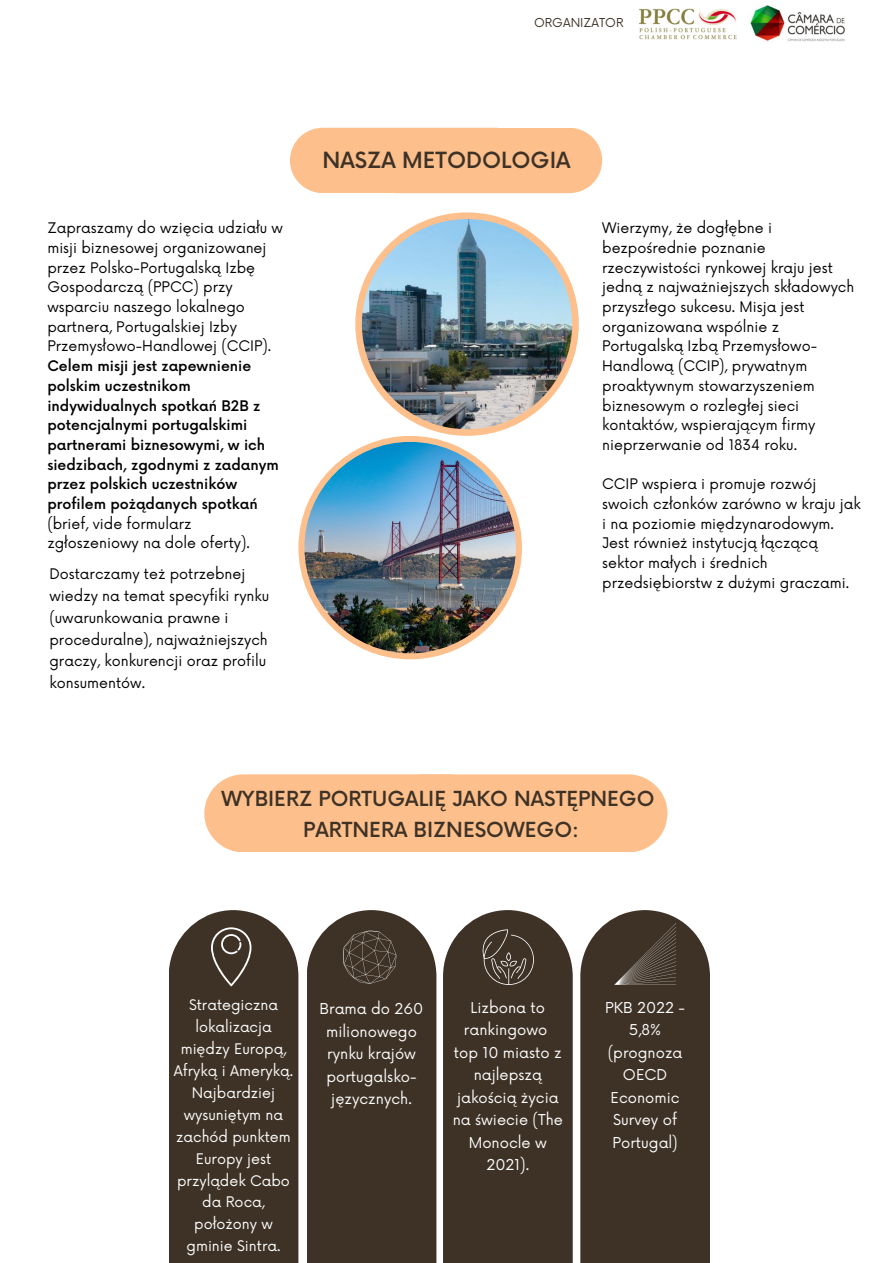
<style>
.page{position:relative;width:893px;height:1263px;background:#fff}
.page>*{position:absolute;margin:0;border:0;box-sizing:border-box;transform-origin:0 0}
.t1{font:500 21.75px "Now";color:#3e3226}
.t2{font:500 20.25px/30.9px "Now";color:#3e3226;text-align:center}
.t3{font:14.62px/22.5px "Now";color:#fff;text-align:center}
.t4{font:14.25px/19.6px "Now";color:#000}
.t5{font:500 14.25px/19.6px "Now";color:#000}
.t6{font:14.25px/21.9px "Now";color:#fff;text-align:center}
.t7{font:12px "Now";color:#3e3226}
</style>
<div class="page">
<div style="left:307px;top:910px;width:129px;height:353px;background:#3e3226"></div>
<div style="left:580px;top:910px;width:130px;height:353px;background:#3e3226"></div>
<div style="left:290px;top:128px;width:312px;height:65px;background:#fdc08c"></div>
<div style="left:169px;top:910px;width:129px;height:353px;background:#3e3226"></div>
<div style="left:443px;top:910px;width:130px;height:353px;background:#3e3226"></div>
<svg style="left:614px;top:923px;width:62px;height:62px"></svg>
<div style="left:355px;top:212px;width:224px;height:224px;background:#fdc08c;border-radius:50%"></div>
<img style="left:362px;top:219px;width:210px;height:210px;border-radius:50%">
<div style="left:298px;top:436px;width:224px;height:223px;background:#fdc08c;border-radius:50%"></div>
<img style="left:304px;top:442px;width:212px;height:211px;border-radius:50%">
<svg style="left:169px;top:910px;width:82px;height:76px"></svg>
<svg style="left:343px;top:930px;width:53px;height:54px"></svg>
<svg style="left:482px;top:929px;width:52px;height:56px"></svg>
<div style="left:204px;top:774px;width:463px;height:78px;background:#fdc08c"></div>
<img style="left:750px;top:5px;width:95px;height:37px">
<img style="left:639px;top:8px;width:98px;height:32px">
<p class="t7" style="left:534px;top:16px;width:91px">ORGANIZATOR</p>
<p class="t4" style="left:47px;top:219px;width:237px">Zapraszamy do wzięcia udziału w misji biznesowej organizowanej przez Polsko-Portugalską Izbę<br>Gospodarczą (PPCC) przy wsparciu naszego lokalnego partnera, Portugalskiej Izby<br>Przemysłowo-Handlowej (CCIP).</p>
<p class="t5" style="left:47px;top:357px;width:233px">Celem misji jest zapewnienie polskim uczestnikom indywidualnych spotkań B2B z potencjalnymi portugalskimi partnerami biznesowymi, w ich siedzibach, zgodnymi z zadanym przez polskich uczestników profilem pożądanych spotkań</p>
<p class="t4" style="left:47px;top:514px;width:204px">(brief, vide formularz zgłoszeniowy na dole oferty).</p>
<p class="t4" style="left:49px;top:563px;width:221px;line-height:21.9px">Dostarczamy też potrzebnej wiedzy na temat specyfiki rynku (uwarunkowania prawne i proceduralne), najważniejszych graczy, konkurencji oraz profilu konsumentów.</p>
<h1 class="t1" style="left:322px;top:149px;width:250px">NASZA METODOLOGIA</h1>
<p class="t4" style="left:602px;top:219px;width:254px">Wierzymy, że dogłębne i bezpośrednie poznanie rzeczywistości rynkowej kraju jest jedną z najważniejszych składowych przyszłego sukcesu. Misja jest organizowana wspólnie z<br>Portugalską Izbą Przemysłowo-<br>Handlową (CCIP), prywatnym proaktywnym stowarzyszeniem biznesowym o rozległej sieci kontaktów, wspierającym firmy nieprzerwanie od 1834 roku.</p>
<p class="t4" style="left:602px;top:475px;width:260px">CCIP wspiera i promuje rozwój swoich członków zarówno w kraju jak i na poziomie międzynarodowym.<br>Jest również instytucją łączącą sektor małych i średnich przedsiębiorstw z dużymi graczami.</p>
<h2 class="t2" style="left:221px;top:784px;width:435px">WYBIERZ PORTUGALIĘ JAKO NASTĘPNEGO<br>PARTNERA BIZNESOWEGO:</h2>
<p class="t6" style="left:174px;top:995px;width:121px">Strategiczna lokalizacja między Europą,<br>Afryką i Ameryką.<br>Najbardziej wysuniętym na zachód punktem<br>Europy jest przylądek Cabo da Roca, położony w gminie Sintra.</p>
<p class="t3" style="left:453px;top:997px;width:112px">Lizbona to rankingowo top 10 miasto z najlepszą jakością życia na świecie (The<br>Monocle w<br>2021).</p>
<p class="t3" style="left:320px;top:998px;width:105px">Brama do 260 milionowego rynku krajów portugalsko&shy;języcznych.</p>
<p class="t3" style="left:605px;top:997px;width:82px">PKB 2022 -<br>5,8% (prognoza<br>OECD<br>Economic<br>Survey of<br>Portugal)</p>
</div>
